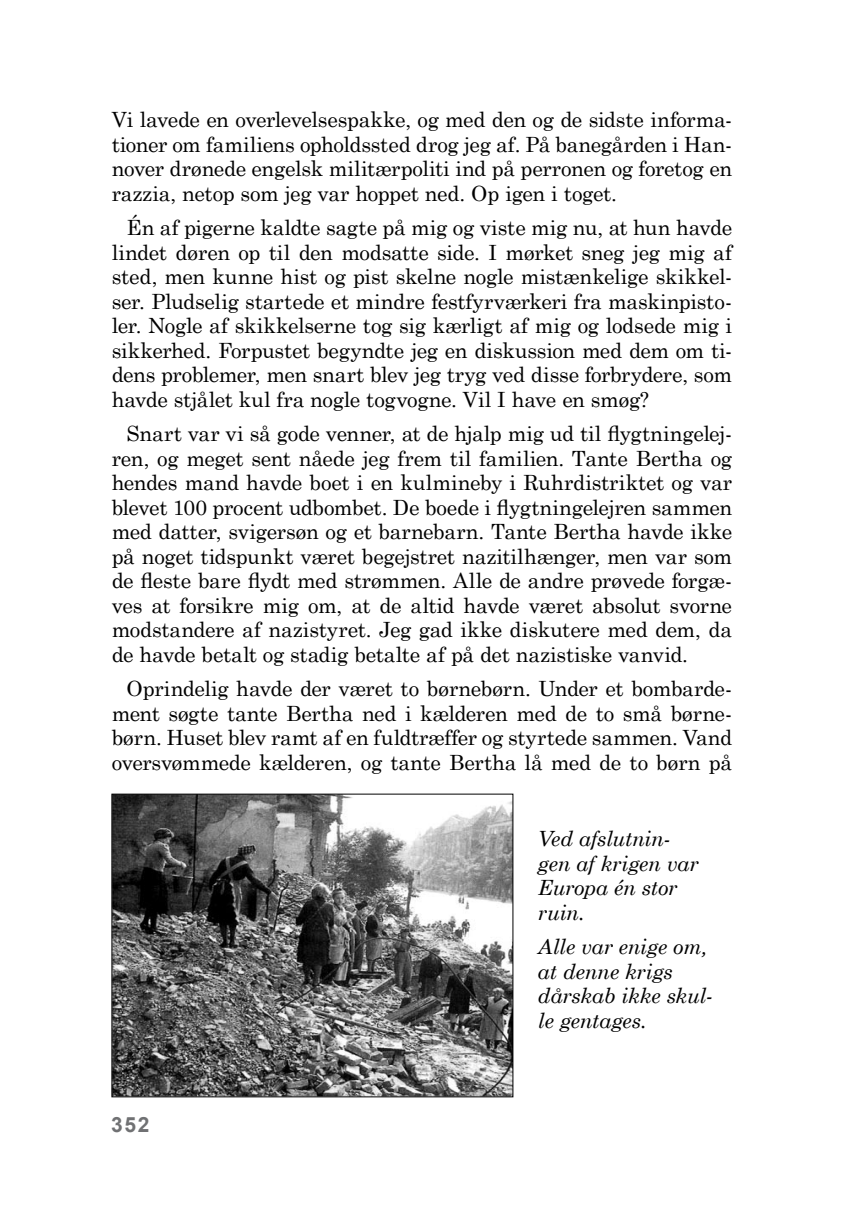
<style>
.page{position:relative;width:844px;height:1216px;background:#fff}
.page>*{position:absolute;margin:0;border:0;box-sizing:border-box;transform-origin:0 0}
.t1{font:21px/24.5px "Century Schoolbook";letter-spacing:-.015em;color:#000;text-align:justify}
.t2{font:italic 21px/24.5px "Century Schoolbook";letter-spacing:-.015em;color:#000}
.t3{font:700 21px "Arial";color:#707173}
</style>
<div class="page">
<img style="left:114px;top:795px;width:397px;height:300px">
<div style="left:112px;top:793px;width:401px;height:304px;border:1px solid #000"></div>
<p class="t1" style="left:112px;top:106px;width:622px">Vi lavede en overlevelsespakke, og med den og de sidste informa&shy;tioner om familiens opholdssted drog jeg af. På banegården i Han&shy;nover drønede engelsk militærpoliti ind på perronen og foretog en razzia, netop som jeg var hoppet ned. Op igen i toget.</p>
<p class="t1" style="left:112px;top:213px;width:622px;text-indent:15px">Én af pigerne kaldte sagte på mig og viste mig nu, at hun havde lindet døren op til den modsatte side. I mørket sneg jeg mig af sted, men kunne hist og pist skelne nogle mistænkelige skikkel&shy;ser. Pludselig startede et mindre festfyrværkeri fra maskinpisto&shy;ler. Nogle af skikkelserne tog sig kærligt af mig og lodsede mig i sikkerhed. Forpustet begyndte jeg en diskussion med dem om ti&shy;dens problemer, men snart blev jeg tryg ved disse forbrydere, som havde stjålet kul fra nogle togvogne. Vil I have en smøg?</p>
<p class="t1" style="left:112px;top:419px;width:622px;text-indent:15px">Snart var vi så gode venner, at de hjalp mig ud til flygtningelej&shy;ren, og meget sent nåede jeg frem til familien. Tante Bertha og hendes mand havde boet i en kulmineby i Ruhrdistriktet og var blevet 100 procent udbombet. De boede i flygtningelejren sammen med datter, svigersøn og et barnebarn. Tante Bertha havde ikke på noget tidspunkt været begejstret nazitilhænger, men var som de fleste bare flydt med strømmen. Alle de andre prøvede forgæ&shy;ves at forsikre mig om, at de altid havde været absolut svorne modstandere af nazistyret. Jeg gad ikke diskutere med dem, da de havde betalt og stadig betalte af på det nazistiske vanvid.</p>
<p class="t1" style="left:112px;top:674px;width:622px;text-indent:15px">Oprindelig havde der været to børnebørn. Under et bombarde&shy;ment søgte tante Bertha ned i kælderen med de to små børne&shy;børn. Huset blev ramt af en fuldtræffer og styrtede sammen. Vand oversvømmede kælderen, og tante Bertha lå med de to børn på</p>
<p class="t3" style="left:111px;top:1110px;width:40px">352</p>
<p class="t2" style="left:537px;top:825px;width:162px">Ved afslutnin&shy;gen af krigen var<br>Europa én stor ruin.</p>
<p class="t2" style="left:537px;top:933px;width:176px">Alle var enige om, at denne krigs dårskab ikke skul&shy;le gentages.</p>
</div>
